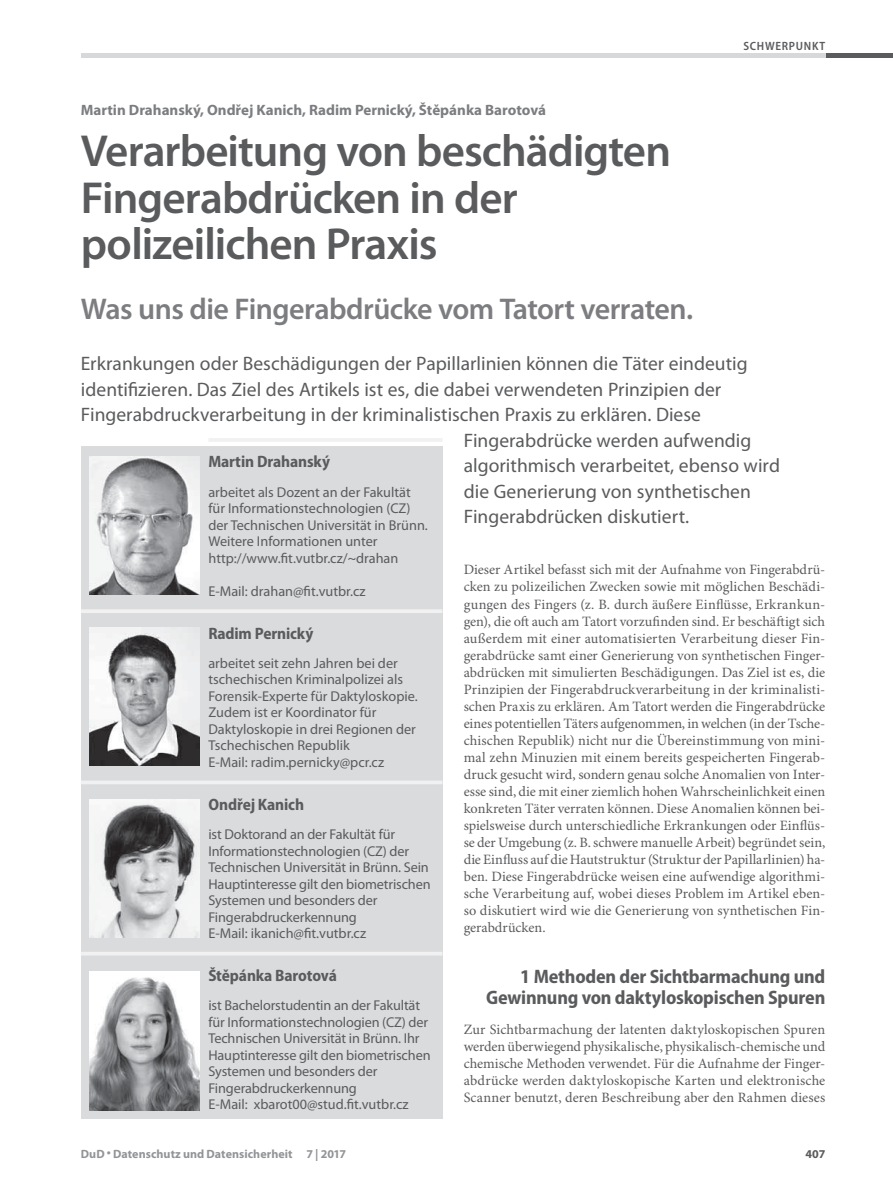
<style>
.page{position:relative;width:893px;height:1187px;background:#fff}
.page>*{position:absolute;margin:0;border:0;box-sizing:border-box;transform-origin:0 0}
.t1{font:600 45px/46.5px "Myriad Pro";letter-spacing:-.02em;color:#5a5b5d}
.t2{font:600 30px "Myriad Pro";letter-spacing:-.02em;color:#7c7d80}
.t3{font:19.5px/25.5px "Myriad Pro";color:#5a5b5d}
.t4{font:700 semi-condensed 19.5px/21px "Myriad Pro";letter-spacing:-.01em;color:#5a5b5d;text-align:right}
.t5{font:700 semi-condensed 16.5px "Myriad Pro";letter-spacing:-.01em;color:#5a5b5d}
.t6{font:700 15px "Myriad Pro";color:#7c7d80}
.t7{font:14.25px/17px "Minion Pro";letter-spacing:.005em;color:#5a5b5d;text-align:justify}
.t8{font:14.25px/16.5px "Myriad Pro";letter-spacing:-.01em;color:#5a5b5d}
.t9{font:700 12px "Myriad Pro";letter-spacing:.005em;color:#929497}
.t10{font:600 semi-condensed 12px "Myriad Pro";letter-spacing:.06em;color:#5a5b5d}
.t11{font:700 12px "Myriad Pro";color:#5a5b5d}
</style>
<div class="page">
<div style="left:81px;top:446px;width:361px;height:673px;background:#d9dbdc"></div>
<hr style="left:208px;top:438px;width:234px;height:4px;background:#f1f1f2">
<hr style="left:81px;top:609px;width:361px;height:4px;background:#f1f1f2">
<svg style="left:81px;top:781px;width:361px;height:3px"></svg>
<svg style="left:81px;top:952px;width:361px;height:3px"></svg>
<img style="left:89px;top:456px;width:111px;height:138px">
<img style="left:89px;top:627px;width:111px;height:138px">
<img style="left:89px;top:799px;width:111px;height:138px">
<img style="left:89px;top:971px;width:111px;height:139px">
<div style="left:825px;top:53px;width:67px;height:5px;background:#5a5b5d"></div>
<div style="left:81px;top:53px;width:744px;height:5px;background:#d7d8da"></div>
<p class="t10" style="left:743px;top:41px;width:83px">SCHWERPUNKT</p>
<p class="t6" style="left:81px;top:104px;width:467px">Martin Drahanský, Ondřej Kanich, Radim Pernický, Štěpánka Barotová</p>
<h1 class="t1" style="left:81px;top:131px;width:591px">Verarbeitung von beschädigten<br>Fingerabdrücken in der polizeilichen Praxis</h1>
<h2 class="t2" style="left:81px;top:298px;width:613px">Was uns die Fingerabdrücke vom Tatort verraten.</h2>
<p class="t3" style="left:81px;top:352px;width:668px">Erkrankungen oder Beschädigungen der Papillarlinien können die Täter eindeutig identifizieren. Das Ziel des Artikels ist es, die dabei verwendeten Prinzipien der<br>Fingerabdruckverarbeitung in der kriminalistischen Praxis zu erklären. Diese</p>
<p class="t5" style="left:208px;top:455px;width:123px">Martin Drahanský</p>
<p class="t8" style="left:208px;top:484px;width:221px">arbeitet als Dozent an der Fakultät für Informationstechnologien (CZ) der Technischen Universität in Brünn.<br>Weitere Informationen unter http://www.fit.vutbr.cz/~drahan</p>
<p class="t8" style="left:208px;top:583px;width:159px">E-Mail: drahan@fit.vutbr.cz</p>
<p class="t5" style="left:208px;top:627px;width:107px">Radim Pernický</p>
<p class="t8" style="left:208px;top:655px;width:211px">arbeitet seit zehn Jahren bei der tschechischen Kriminalpolizei als<br>Forensik-Experte für Daktyloskopie.<br>Zudem ist er Koordinator für<br>Daktyloskopie in drei Regionen der<br>Tschechischen Republik<br>E-Mail: radim.pernicky@pcr.cz</p>
<p class="t5" style="left:208px;top:798px;width:97px">Ondřej Kanich</p>
<p class="t8" style="left:208px;top:827px;width:224px">ist Doktorand an der Fakultät für Informationstechnologien (CZ) der Technischen Universität in Brünn. Sein Hauptinteresse gilt den biometrischen Systemen und besonders der Fingerabdruckerkennung<br>E-Mail: ikanich@fit.vutbr.cz</p>
<p class="t5" style="left:208px;top:969px;width:130px">Štěpánka Barotová</p>
<p class="t8" style="left:208px;top:998px;width:224px">ist Bachelorstudentin an der Fakultät für Informationstechnologien (CZ) der Technischen Universität in Brünn. Ihr Hauptinteresse gilt den biometrischen Systemen und besonders der Fingerabdruckerkennung<br>E-Mail: xbarot00@stud.fit.vutbr.cz</p>
<p class="t9" style="left:81px;top:1149px;width:267px">DuD • Datenschutz und Datensicherheit 7 | 2017</p>
<p class="t11" style="left:805px;top:1149px;width:21px">407</p>
<h3 class="t3" style="left:463px;top:428px;width:318px">Fingerabdrücke werden aufwendig algorithmisch verarbeitet, ebenso wird die Generierung von synthetischen Fingerabdrücken diskutiert.</h3>
<p class="t7" style="left:463px;top:562px;width:363px">Dieser Artikel befasst sich mit der Aufnahme von Fingerabdrü&shy;cken zu polizeilichen Zwecken sowie mit möglichen Beschädi&shy;gungen des Fingers (z. B. durch äußere Einflüsse, Erkrankun&shy;gen), die oft auch am Tatort vorzufinden sind. Er beschäftigt sich außerdem mit einer automatisierten Verarbeitung dieser Fin&shy;gerabdrücke samt einer Generierung von synthetischen Finger&shy;abdrücken mit simulierten Beschädigungen. Das Ziel ist es, die Prinzipien der Fingerabdruckverarbeitung in der kriminalisti&shy;schen Praxis zu erklären. Am Tatort werden die Fingerabdrücke eines potentiellen Täters aufgenommen, in welchen (in der Tsche&shy;chischen Republik) nicht nur die Übereinstimmung von mini&shy;mal zehn Minuzien mit einem bereits gespeicherten Fingerab&shy;druck gesucht wird, sondern genau solche Anomalien von Inter&shy;esse sind, die mit einer ziemlich hohen Wahrscheinlichkeit einen konkreten Täter verraten können. Diese Anomalien können bei&shy;spielsweise durch unterschiedliche Erkrankungen oder Einflüs&shy;se der Umgebung (z. B. schwere manuelle Arbeit) begründet sein, die Einfluss auf die Hautstruktur (Struktur der Papillarlinien) ha&shy;ben. Diese Fingerabdrücke weisen eine aufwendige algorithmi&shy;sche Verarbeitung auf, wobei dieses Problem im Artikel eben&shy;so diskutiert wird wie die Generierung von synthetischen Fin&shy;gerabdrücken.</p>
<h3 class="t4" style="left:486px;top:967px;width:341px">1 Methoden der Sichtbarmachung und<br>Gewinnung von daktyloskopischen Spuren</h3>
<p class="t7" style="left:463px;top:1022px;width:363px">Zur Sichtbarmachung der latenten daktyloskopischen Spuren werden überwiegend physikalische, physikalisch-chemische und chemische Methoden verwendet. Für die Aufnahme der Finger&shy;abdrücke werden daktyloskopische Karten und elektronische Scanner benutzt, deren Beschreibung aber den Rahmen dieses</p>
</div>
